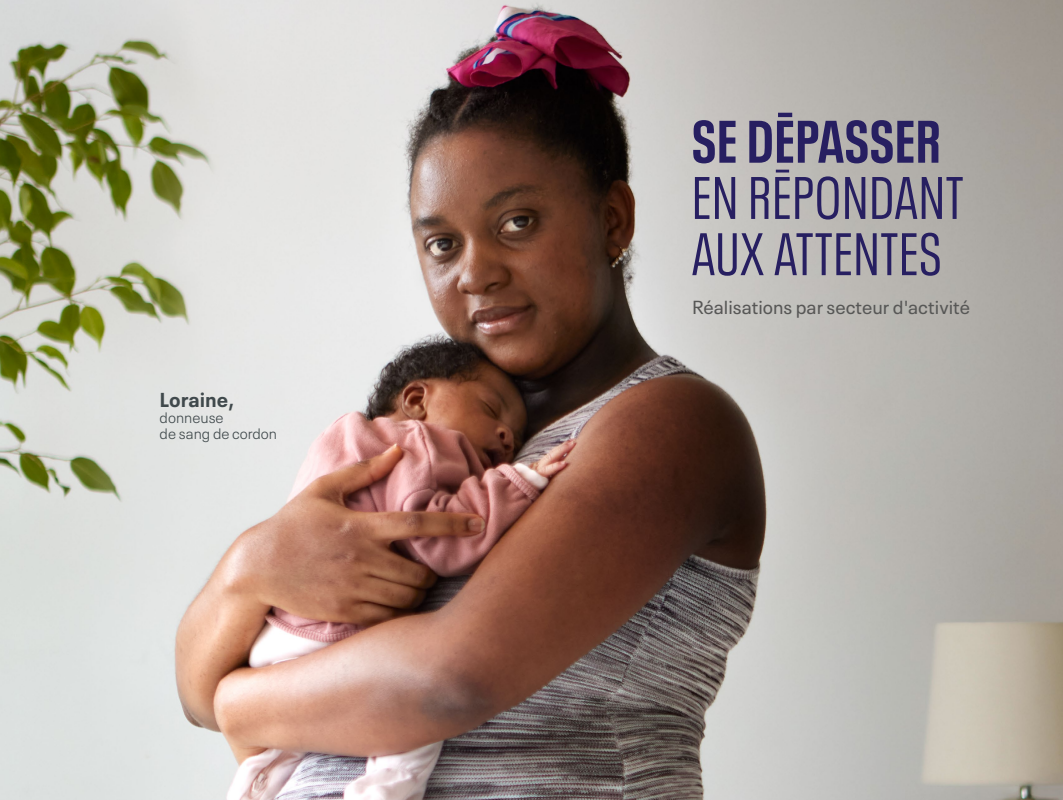
<style>
.page{position:relative;width:1063px;height:800px;background:#fff}
.page>*{position:absolute;margin:0;border:0;box-sizing:border-box;transform-origin:0 0}
.t1{font:condensed 59.38px/56.2px "Neue Plak";letter-spacing:.025em;color:#271f61}
.t2{font:700 condensed 59.38px "Neue Plak";letter-spacing:.025em;color:#271f61}
.t3{font:700 20px "Neue Plak Text";color:#40494c}
.t4{font:18.75px "Neue Plak Text";color:#575756}
.t5{font:300 15px/16px "Neue Plak Text";color:#40494c}
</style>
<div class="page">
<img style="left:0;top:0;width:1062px;height:800px">
<p class="t3" style="left:160px;top:384px;width:76px">Loraine,</p>
<p class="t5" style="left:160px;top:409px;width:119px">donneuse<br>de sang de cordon</p>
<h1 class="t2" style="left:692px;top:99px;width:250px">SE DĒPASSER</h1>
<h1 class="t1" style="left:692px;top:165px;width:272px">EN RĒPONDANT<br>AUX ATTENTES</h1>
<p class="t4" style="left:692px;top:292px;width:279px">Réalisations par secteur d'activité</p>
</div>
